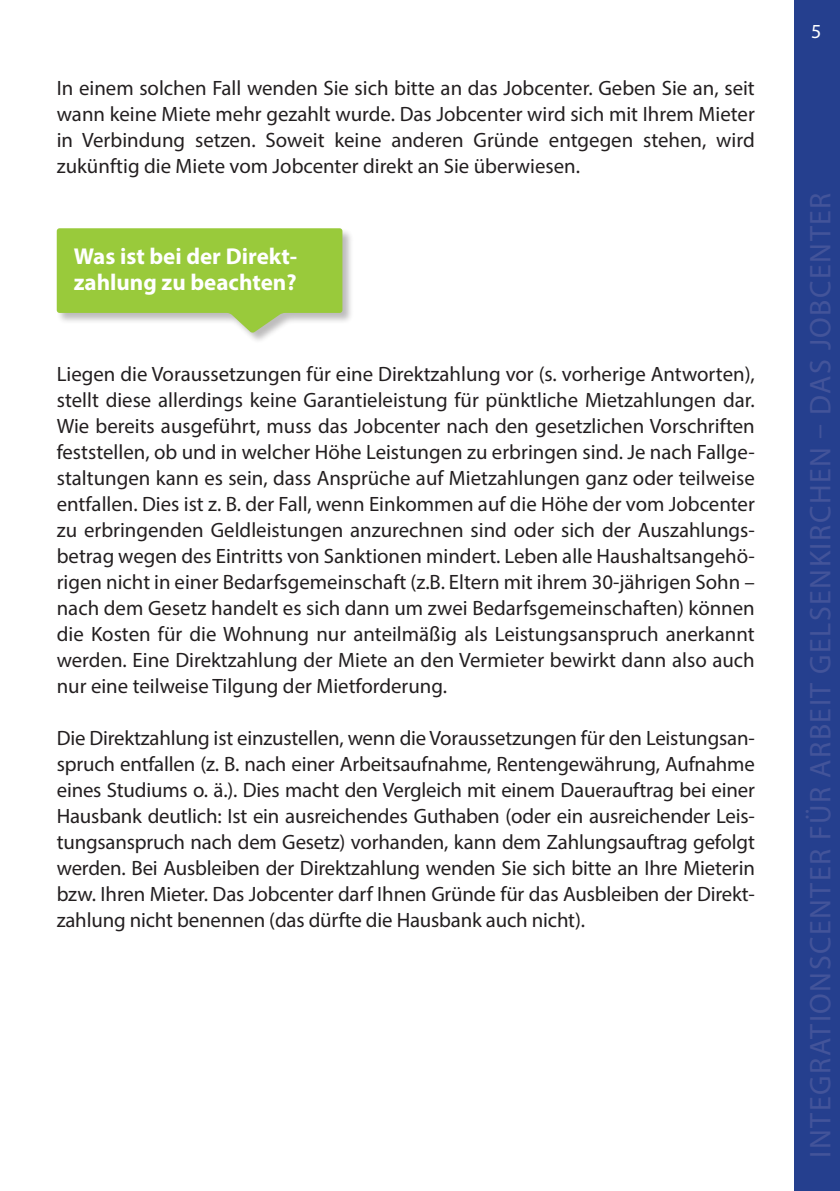
<style>
.page{position:relative;width:840px;height:1191px;background:#fff}
.page>*{position:absolute;margin:0;border:0;box-sizing:border-box;transform-origin:0 0}
.t1{font:30px "Myriad Pro";letter-spacing:.05em;color:#43549a}
.t2{font:700 23px/26px "Myriad Pro";color:#fff}
.t3{font:20.8px/26px "Myriad Pro";color:#231f20;text-align:justify}
.t4{font:20px "Myriad Pro";color:#fff}
</style>
<div class="page">
<div style="left:794px;top:0;width:45px;height:1191px;background:#253f8e"></div>
<div style="left:56px;top:228px;width:298px;height:116px;background:#231f20;opacity:.3"></div>
<svg style="left:57px;top:228px;width:285px;height:105px;background:#a7cf59"></svg>
<p class="t3" style="left:57px;top:75px;width:699px">In einem solchen Fall wenden Sie sich bitte an das Jobcenter. Geben Sie an, seit wann keine Miete mehr gezahlt wurde. Das Jobcenter wird sich mit Ihrem Mieter in Verbindung setzen. Soweit keine anderen Gründe entgegen stehen, wird zukünftig die Miete vom Jobcenter direkt an Sie überwiesen.</p>
<p class="t2" style="left:74px;top:242px;width:225px">Was ist bei der Direkt&shy;zahlung zu beachten?</p>
<p class="t3" style="left:57px;top:361px;width:699px">Liegen die Voraussetzungen für eine Direktzahlung vor (s. vorherige Antworten), stellt diese allerdings keine Garantieleistung für pünktliche Mietzahlungen dar.<br>Wie bereits ausgeführt, muss das Jobcenter nach den gesetzlichen Vorschriften feststellen, ob und in welcher Höhe Leistungen zu erbringen sind. Je nach Fallge&shy;staltungen kann es sein, dass Ansprüche auf Mietzahlungen ganz oder teilweise entfallen. Dies ist z. B. der Fall, wenn Einkommen auf die Höhe der vom Jobcenter zu erbringenden Geldleistungen anzurechnen sind oder sich der Auszahlungs&shy;betrag wegen des Eintritts von Sanktionen mindert. Leben alle Haushaltsangehö&shy;rigen nicht in einer Bedarfsgemeinschaft (z.B. Eltern mit ihrem 30-jährigen Sohn – nach dem Gesetz handelt es sich dann um zwei Bedarfsgemeinschaften) können die Kosten für die Wohnung nur anteilmäßig als Leistungsanspruch anerkannt werden. Eine Direktzahlung der Miete an den Vermieter bewirkt dann also auch nur eine teilweise Tilgung der Mietforderung.</p>
<p class="t3" style="left:57px;top:725px;width:699px">Die Direktzahlung ist einzustellen, wenn die Voraussetzungen für den Leistungsan&shy;spruch entfallen (z. B. nach einer Arbeitsaufnahme, Rentengewährung, Aufnahme eines Studiums o. ä.). Dies macht den Vergleich mit einem Dauerauftrag bei einer Hausbank deutlich: Ist ein ausreichendes Guthaben (oder ein ausreichender Leis&shy;tungsanspruch nach dem Gesetz) vorhanden, kann dem Zahlungsauftrag gefolgt werden. Bei Ausbleiben der Direktzahlung wenden Sie sich bitte an Ihre Mieterin bzw. Ihren Mieter. Das Jobcenter darf Ihnen Gründe für das Ausbleiben der Direkt&shy;zahlung nicht benennen (das dürfte die Hausbank auch nicht).</p>
<p class="t4" style="left:810px;top:19px;width:12px">5</p>
<h1 class="t1" style="left:801px;top:1157px;width:966px;rotate:-90deg">INTEGRATIONSCENTER FÜR ARBEIT GELSENKIRCHEN – DAS JOBCENTER</h1>
</div>
